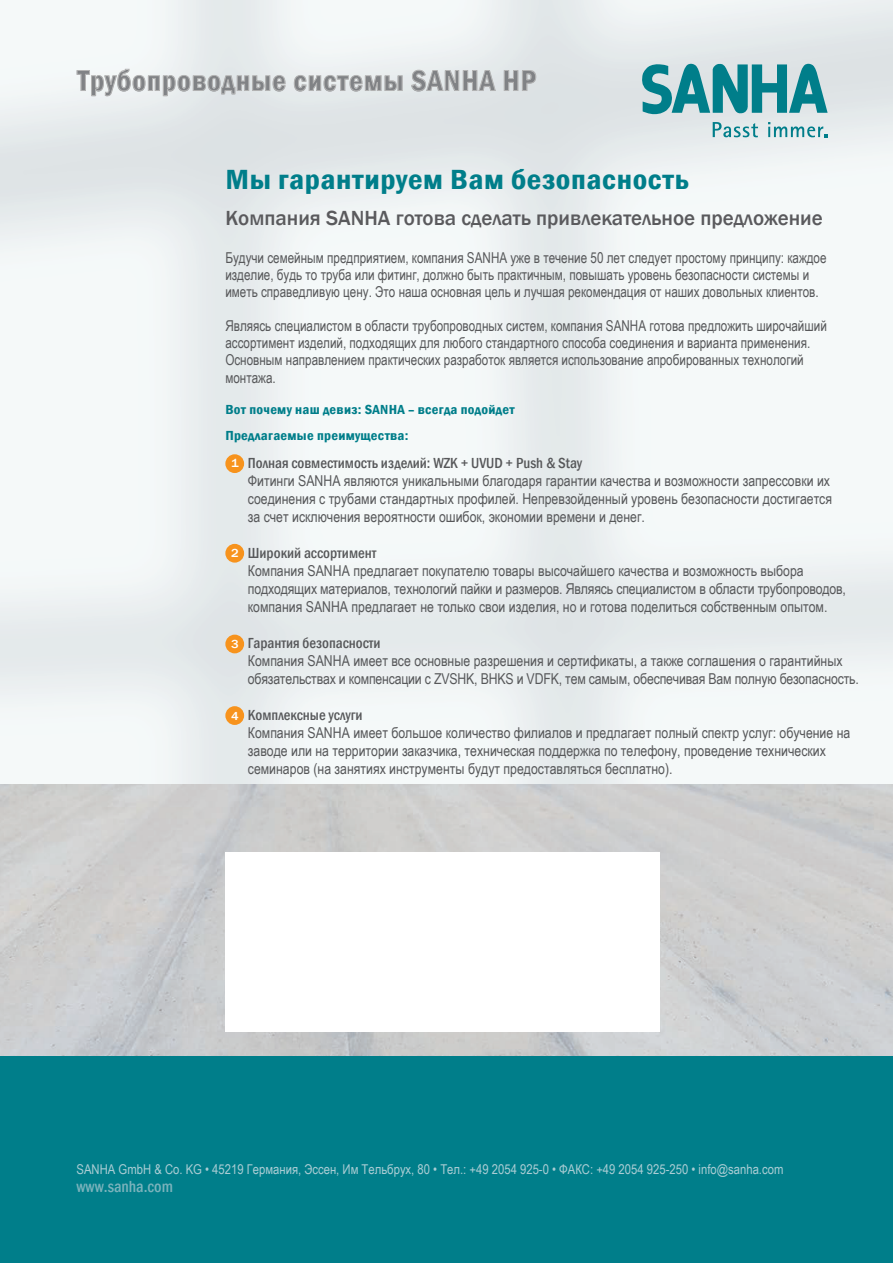
<style>
.page{position:relative;width:893px;height:1263px;background:#fff}
.page>*{position:absolute;margin:0;border:0;box-sizing:border-box;transform-origin:0 0}
.t1{font:600 condensed 30px "Franklin Gothic";letter-spacing:.03em;color:#808285}
.t2{font:600 condensed 28.5px "Franklin Gothic";letter-spacing:.02em;color:#007e8a;scale:1.11 1}
.t3{font:500 21px "Franklin Gothic";color:#5a5a5d}
.t4{font:500 condensed 16.5px "Franklin Gothic";color:#7bb3bc}
.t5{font:15px/18px "Arial Narrow";color:#57585a}
.t6{font:15px/17.1px "Arial Narrow";color:#57585a;scale:.95 1}
.t7{font:13.5px "Arial Narrow";color:#abcdd4}
.t8{font:600 condensed 13.5px/25.7px "Franklin Gothic";letter-spacing:.02em;color:#007e8a;scale:1.08 1}
.t9{font:500 12px "Franklin Gothic";color:#fff;scale:1.08 1}
.s1{font-family:"Franklin Gothic";font-weight:500;font-stretch:condensed}
</style>
<div class="page">
<img style="left:0;top:0;width:893px;height:784px">
<img style="left:0;top:784px;width:893px;height:273px">
<div style="left:0;top:1057px;width:893px;height:206px;background:#007e8a"></div>
<div style="left:225px;top:454px;width:19px;height:19px;background:#f7931d;border-radius:50%"></div>
<div style="left:225px;top:544px;width:19px;height:19px;background:#f7931d;border-radius:50%"></div>
<div style="left:225px;top:635px;width:19px;height:18px;background:#f7931d;border-radius:50%"></div>
<div style="left:225px;top:706px;width:19px;height:19px;background:#f7931d;border-radius:50%"></div>
<svg style="left:77px;top:69px;width:209px;height:27px"></svg>
<svg style="left:294px;top:75px;width:109px;height:16px;background:#d6d9da"></svg>
<svg style="left:411px;top:70px;width:85px;height:21px;background:#d6dadb"></svg>
<svg style="left:504px;top:70px;width:32px;height:21px"></svg>
<svg style="left:642px;top:64px;width:186px;height:50px;background:#5fa9b1"></svg>
<svg style="left:713px;top:122px;width:45px;height:15px"></svg>
<svg style="left:768px;top:122px;width:59px;height:15px"></svg>
<div style="left:225px;top:853px;width:434px;height:179px;background:#fff"></div>
<p class="t1" style="left:77px;top:60px;width:460px">Трубопроводные системы SANHA HP</p>
<p class="t2" style="left:225px;top:160px;width:419px">Мы гарантируем Вам безопасность</p>
<p class="t3" style="left:225px;top:205px;width:599px">Компания SANHA готова сделать привлекательное предложение</p>
<p class="t6" style="left:225px;top:248px;width:634px">Будучи семейным предприятием, компания SANHA уже в течение 50 лет следует простому принципу: каждое изделие, будь то труба или фитинг, должно быть практичным, повышать уровень безопасности системы и иметь справедливую цену. Это наша основная цель и лучшая рекомендация от наших довольных клиентов.</p>
<p class="t6" style="left:225px;top:317px;width:635px">Являясь специалистом в области трубопроводных систем, компания SANHA готова предложить широчайший ассортимент изделий, подходящих для любого стандартного способа соединения и варианта применения.<br>Основным направлением практических разработок является использование апробированных технологий монтажа.</p>
<p class="t8" style="left:225px;top:397px;width:269px">Вот почему наш девиз: SANHA – всегда подойдет<br>Предлагаемые преимущества:</p>
<p class="t5" style="left:248px;top:453px;width:586px"><span class="s1">Полная совместимость изделий: WZK + UVUD + Push &amp; Stay<br></span>Фитинги SANHA являются уникальными благодаря гарантии качества и возможности запрессовки их соединения с трубами стандартных профилей. Непревзойденный уровень безопасности достигается за счет исключения вероятности ошибок, экономии времени и денег.</p>
<p class="t5" style="left:248px;top:543px;width:600px"><span class="s1">Широкий ассортимент<br></span>Компания SANHA предлагает покупателю товары высочайшего качества и возможность выбора подходящих материалов, технологий пайки и размеров. Являясь специалистом в области трубопроводов, компания SANHA предлагает не только свои изделия, но и готова поделиться собственным опытом.</p>
<p class="t5" style="left:248px;top:633px;width:612px"><span class="s1">Гарантия безопасности<br></span>Компания SANHA имеет все основные разрешения и сертификаты, а также соглашения о гарантийных обязательствах и компенсации с ZVSHK, BHKS и VDFK, тем самым, обеспечивая Вам полную безопасность.</p>
<p class="t5" style="left:248px;top:705px;width:604px"><span class="s1">Комплексные услуги<br></span>Компания SANHA имеет большое количество филиалов и предлагает полный спектр услуг: обучение на заводе или на территории заказчика, техническая поддержка по телефону, проведение технических семинаров (на занятиях инструменты будут предоставляться бесплатно).</p>
<p class="t9" style="left:231px;top:455px;width:9px">1</p>
<p class="t9" style="left:231px;top:545px;width:9px">2</p>
<p class="t9" style="left:231px;top:637px;width:9px">3</p>
<p class="t9" style="left:231px;top:708px;width:9px">4</p>
<p class="t7" style="left:77px;top:1159px;width:708px">SANHA GmbH &amp; Co. KG • 45219 Германия, Эссен, Им Тельбрух, 80 • Тел.: +49 2054 925-0 • ФАКС: +49 2054 925-250 • info@sanha.com</p>
<p class="t4" style="left:77px;top:1175px;width:98px">www.sanha.com</p>
</div>
